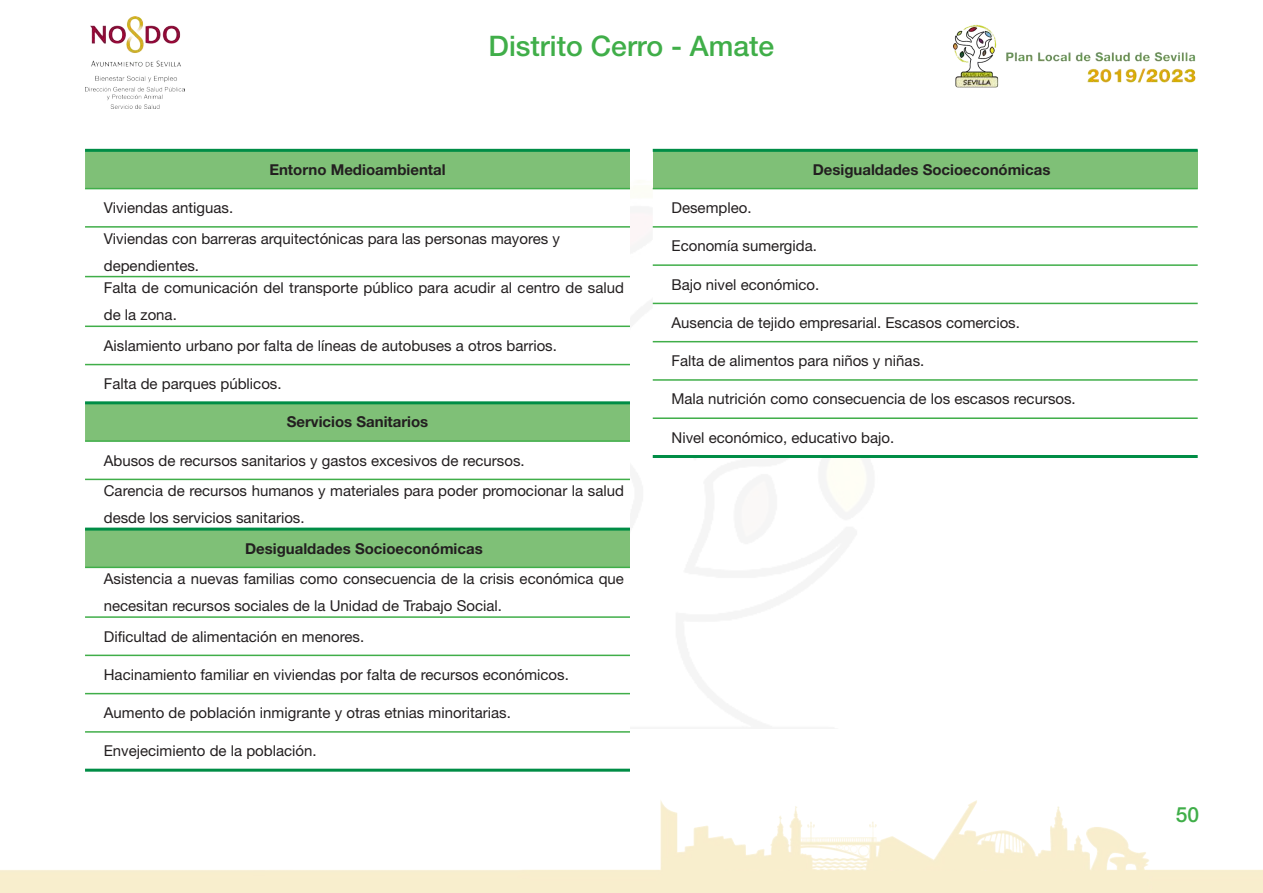
<style>
.page{position:relative;width:1263px;height:893px;background:#fff}
.page>*{position:absolute;margin:0;border:0;box-sizing:border-box;transform-origin:0 0}
.t1{font:500 28.35px "Helvetica Neue LT Std";color:#40ae49}
.t2{font:500 21px "Helvetica Neue LT Std";color:#40ae49}
.t3{font:15px/30.5px "Helvetica Neue LT Std";color:#231f20}
.t4{font:700 15px "Helvetica Neue LT Std";color:#231f20}
</style>
<div class="page">
<img style="left:0;top:800px;width:1263px;height:93px">
<div style="left:722px;top:871px;width:424px;height:22px;background:#f8eecd"></div>
<img style="left:953px;top:24px;width:243px;height:64px">
<img style="left:85px;top:16px;width:100px;height:92px">
<div style="left:85px;top:152px;width:545px;height:36px;background:#7fc077"></div>
<svg style="left:85px;top:189px;width:545px;height:580px"></svg>
<hr style="left:85px;top:188px;width:545px;height:1px;background:#40ae49">
<hr style="left:85px;top:226px;width:545px;height:2px;background:#40ae49">
<hr style="left:85px;top:326px;width:545px;height:1px;background:#40ae49">
<hr style="left:85px;top:364px;width:545px;height:1px;background:#40ae49">
<hr style="left:85px;top:401px;width:545px;height:3px;background:#008d46">
<hr style="left:85px;top:440px;width:545px;height:2px;background:#40ae49">
<hr style="left:85px;top:479px;width:545px;height:1px;background:#40ae49">
<hr style="left:85px;top:149px;width:545px;height:3px;background:#008d46">
<hr style="left:85px;top:276px;width:545px;height:1px;background:#40ae49">
<hr style="left:85px;top:616px;width:545px;height:2px;background:#40ae49">
<hr style="left:85px;top:655px;width:545px;height:1px;background:#40ae49">
<hr style="left:85px;top:693px;width:545px;height:1px;background:#40ae49">
<hr style="left:85px;top:731px;width:545px;height:2px;background:#40ae49">
<hr style="left:85px;top:528px;width:545px;height:3px;background:#008d46">
<hr style="left:85px;top:769px;width:545px;height:3px;background:#008d46">
<hr style="left:85px;top:567px;width:545px;height:1px;background:#40ae49">
<div style="left:653px;top:150px;width:545px;height:39px;background:#7fc077"></div>
<svg style="left:653px;top:189px;width:545px;height:154px"></svg>
<hr style="left:653px;top:149px;width:545px;height:3px;background:#008d46">
<hr style="left:653px;top:188px;width:545px;height:1px;background:#40ae49">
<hr style="left:653px;top:226px;width:545px;height:2px;background:#40ae49">
<hr style="left:653px;top:264px;width:545px;height:2px;background:#40ae49">
<hr style="left:653px;top:303px;width:545px;height:1px;background:#40ae49">
<hr style="left:653px;top:341px;width:545px;height:1px;background:#40ae49">
<hr style="left:653px;top:379px;width:545px;height:2px;background:#40ae49">
<hr style="left:653px;top:417px;width:545px;height:2px;background:#40ae49">
<hr style="left:653px;top:455px;width:545px;height:3px;background:#008d46">
<h1 class="t1" style="left:489px;top:29px;width:287px">Distrito Cerro - Amate</h1>
<p class="t4" style="left:269px;top:160px;width:178px">Entorno Medioambiental</p>
<p class="t3" style="left:104px;top:192px;width:458px">Viviendas antiguas.<br>Viviendas con barreras arquitectónicas para las personas mayores y</p>
<p class="t3" style="left:104px;top:254px;width:522px;line-height:22.6px">dependientes.<br>Falta de comunicación del transporte público para acudir al centro de salud</p>
<p class="t3" style="left:104px;top:300px;width:455px">de la zona.<br>Aislamiento urbano por falta de líneas de autobuses a otros barrios.</p>
<p class="t3" style="left:104px;top:368px;width:179px">Falta de parques públicos.</p>
<p class="t4" style="left:287px;top:413px;width:143px">Servicios Sanitarios</p>
<p class="t3" style="left:104px;top:445px;width:522px">Abusos de recursos sanitarios y gastos excesivos de recursos.<br>Carencia de recursos humanos y materiales para poder promocionar la salud</p>
<p class="t3" style="left:104px;top:502px;width:202px">desde los servicios sanitarios.</p>
<p class="t4" style="left:245px;top:539px;width:239px">Desigualdades Socioeconómicas</p>
<p class="t3" style="left:104px;top:565px;width:522px;line-height:27px">Asistencia a nuevas familias como consecuencia de la crisis económica que necesitan recursos sociales de la Unidad de Trabajo Social.</p>
<p class="t3" style="left:104px;top:621px;width:262px">Dificultad de alimentación en menores.</p>
<p class="t3" style="left:104px;top:659px;width:467px">Hacinamiento familiar en viviendas por falta de recursos económicos.</p>
<p class="t3" style="left:104px;top:697px;width:409px">Aumento de población inmigrante y otras etnias minoritarias.</p>
<p class="t3" style="left:104px;top:736px;width:214px">Envejecimiento de la población.</p>
<p class="t4" style="left:813px;top:160px;width:239px">Desigualdades Socioeconómicas</p>
<p class="t3" style="left:671px;top:192px;width:82px">Desempleo.</p>
<p class="t3" style="left:671px;top:231px;width:147px">Economía sumergida.</p>
<p class="t3" style="left:671px;top:269px;width:149px">Bajo nivel económico.</p>
<p class="t3" style="left:671px;top:307px;width:350px">Ausencia de tejido empresarial. Escasos comercios.</p>
<p class="t3" style="left:671px;top:345px;width:254px">Falta de alimentos para niños y niñas.</p>
<p class="t3" style="left:671px;top:384px;width:406px">Mala nutrición como consecuencia de los escasos recursos.</p>
<p class="t3" style="left:671px;top:422px;width:224px">Nivel económico, educativo bajo.</p>
<h2 class="t2" style="left:1176px;top:802px;width:25px">50</h2>
</div>
